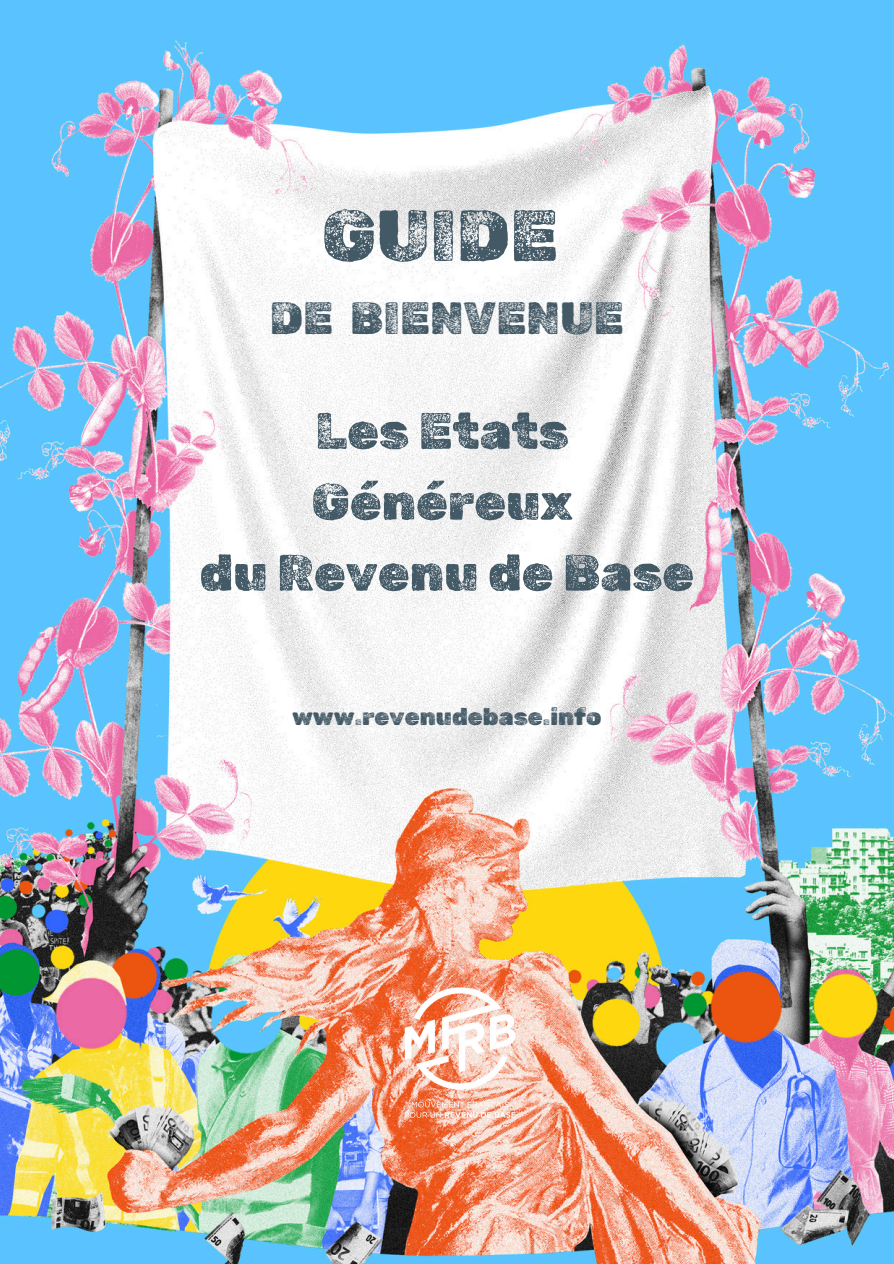
<style>
.page{position:relative;width:894px;height:1264px;background:#fff}
.page>*{position:absolute;margin:0;border:0;box-sizing:border-box;transform-origin:0 0}
.t1{font:72.15px "Rubik Dirt";color:#435966}
.t2{font:51px/70.8px "Rubik Dirt";color:#435966;text-align:center}
.t3{font:45.15px "Rubik Dirt";color:#435966}
.t4{font:24px "Rubik Dirt";color:#435966}
</style>
<div class="page">
<img style="left:0;top:0;width:893px;height:1263px">
<img style="left:389px;top:971px;width:141px;height:162px">
<h1 class="t1" style="left:322px;top:193px;width:238px">GUIDE</h1>
<h1 class="t3" style="left:269px;top:292px;width:355px">DE BIENVENUE</h1>
<p class="t2" style="left:199px;top:396px;width:496px">Les Etats<br>Généreux<br>du Revenu de Base</p>
<p class="t4" style="left:292px;top:703px;width:311px">www.revenudebase.info</p>
</div>
